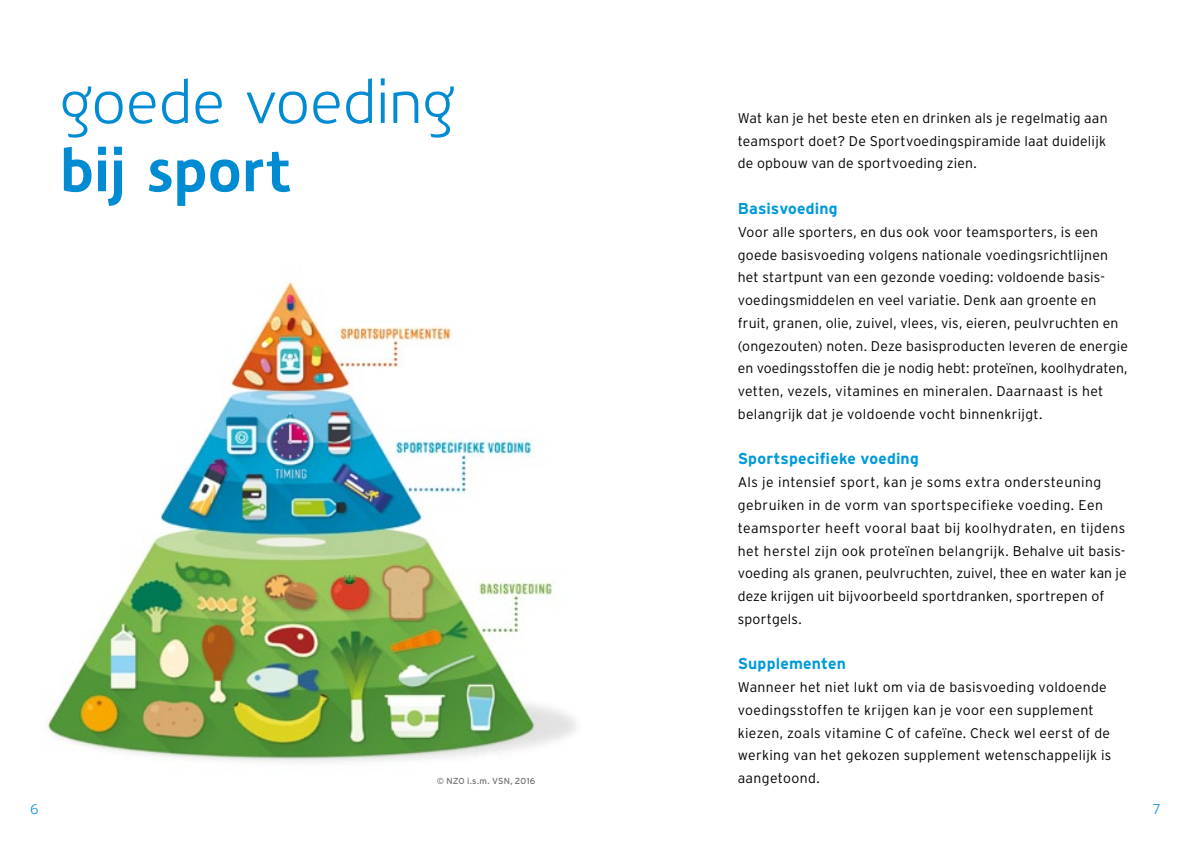
<style>
.page{position:relative;width:1191px;height:844px;background:#fff}
.page>*{position:absolute;margin:0;border:0;box-sizing:border-box;transform-origin:0 0}
.t1{font:61.25px "Precious Sans";letter-spacing:-.005em;color:#008bd2}
.t2{font:700 61.25px "Precious Sans";letter-spacing:-.01em;color:#008bd2}
.t3{font:700 15.75px "Interstate";letter-spacing:.01em;color:#009ada}
.t4{font:300 14px/22.8px "Interstate";letter-spacing:.02em;color:#000}
.t5{font:14px "Precious Sans";color:#008bd2}
.t6{font:8.75px "Interstate";letter-spacing:.015em;color:#6f6f6e}
</style>
<div class="page">
<img style="left:47px;top:282px;width:529px;height:481px">
<h1 class="t1" style="left:60px;top:62px;width:397px">goede voeding</h1>
<h1 class="t2" style="left:60px;top:130px;width:233px">bij sport</h1>
<p class="t5" style="left:30px;top:800px;width:10px">6</p>
<p class="t6" style="left:437px;top:776px;width:100px">© NZO i.s.m. VSN, 2016</p>
<p class="t4" style="left:737px;top:106px;width:371px;text-align:justify">Wat kan je het beste eten en drinken als je regelmatig aan teamsport doet? De Sportvoedingspiramide laat duidelijk de opbouw van de sportvoeding zien.</p>
<p class="t3" style="left:737px;top:199px;width:101px">Basisvoeding</p>
<p class="t4" style="left:737px;top:220px;width:392px">Voor alle sporters, en dus ook voor teamsporters, is een goede basisvoeding volgens nationale voedingsrichtlijnen het startpunt van een gezonde voeding: voldoende basis&shy;voedingsmiddelen en veel variatie. Denk aan groente en fruit, granen, olie, zuivel, vlees, vis, eieren, peulvruchten en (ongezouten) noten. Deze basisproducten leveren de energie en voedingsstoffen die je nodig hebt: proteïnen, koolhydraten, vetten, vezels, vitamines en mineralen. Daarnaast is het belangrijk dat je voldoende vocht binnenkrijgt.</p>
<p class="t3" style="left:737px;top:450px;width:183px">Sportspecifieke voeding</p>
<p class="t4" style="left:737px;top:470px;width:390px">Als je intensief sport, kan je soms extra ondersteuning gebruiken in de vorm van sportspecifieke voeding. Een teamsporter heeft vooral baat bij koolhydraten, en tijdens het herstel zijn ook proteïnen belangrijk. Behalve uit basis&shy;voeding als granen, peulvruchten, zuivel, thee en water kan je deze krijgen uit bijvoorbeeld sportdranken, sportrepen of sportgels.</p>
<p class="t3" style="left:737px;top:654px;width:110px">Supplementen</p>
<p class="t4" style="left:737px;top:675px;width:375px">Wanneer het niet lukt om via de basisvoeding voldoende voedingsstoffen te krijgen kan je voor een supplement kiezen, zoals vitamine C of cafeïne. Check wel eerst of de werking van het gekozen supplement wetenschappelijk is aangetoond.</p>
<p class="t5" style="left:1152px;top:800px;width:10px">7</p>
</div>
